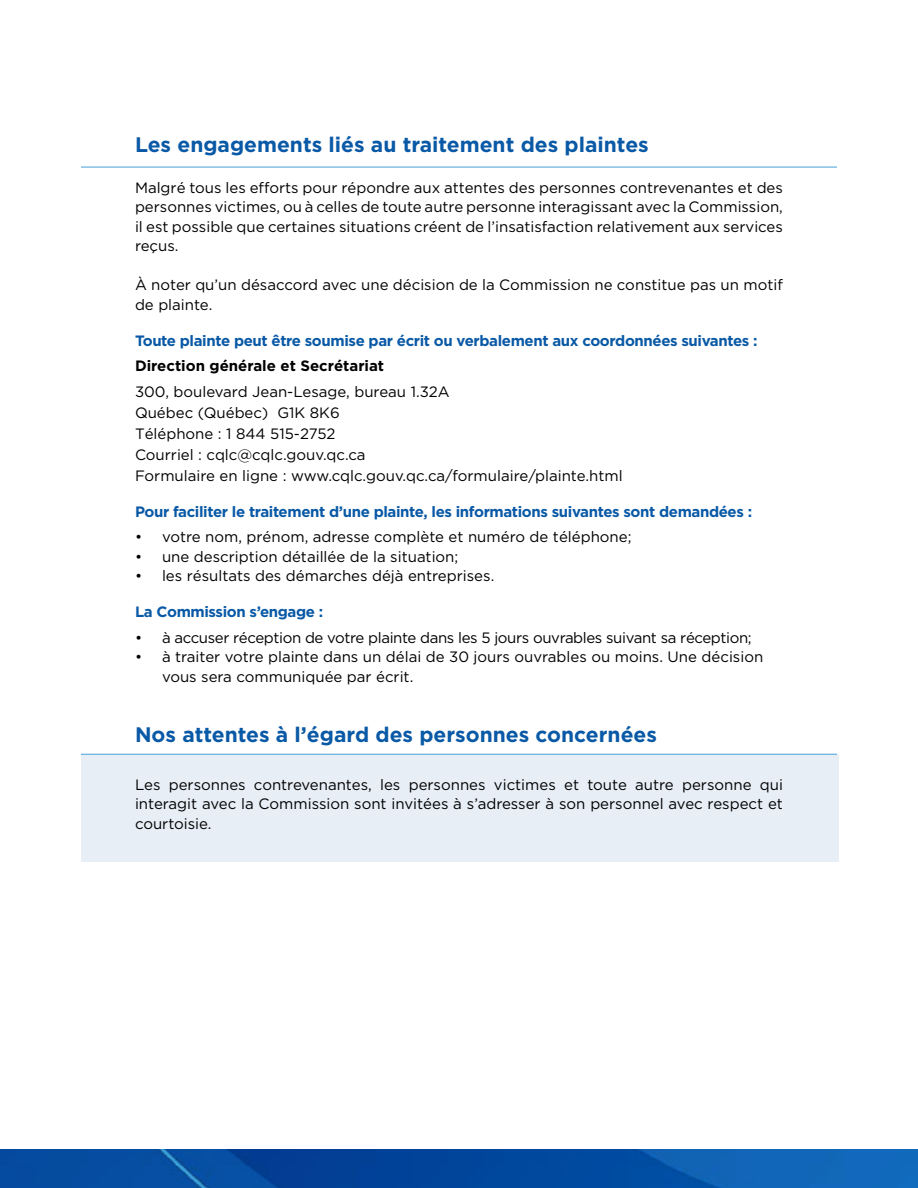
<style>
.page{position:relative;width:918px;height:1188px;background:#fff}
.page>*{position:absolute;margin:0;border:0;box-sizing:border-box;transform-origin:0 0}
.Titres{font:700 21px "Gotham";color:#0959a6}
.Paragraph_text{font:15px/19.5px "Gotham";color:#000;text-align:justify}
.Liste_1{font:15px/19.5px "Gotham";color:#000}
.Paragraph_text_bleu{font:700 15px "Gotham";letter-spacing:-.025em;color:#0959a6}
.Paragraph_adresse{font:15px "Gotham";color:#000}
.Liste_1-2{font:15px "Gotham";letter-spacing:-.025em;color:#000}
.Paragraph_bold{font:700 15px "Gotham";color:#000}
</style>
<div class="page">
<div style="left:81px;top:755px;width:757px;height:107px;background:#e7eef6"></div>
<hr style="left:81px;top:167px;width:756px;height:1px;background:#43a2da">
<hr style="left:81px;top:754px;width:756px;height:1px;background:#43a2da">
<div style="left:0;top:1149px;width:918px;height:39px;background:linear-gradient(to right,#014095,#0c61b5)"></div>
<h4 class="Titres" style="left:135px;top:133px;width:515px">Les engagements liés au traitement des plaintes</h4>
<p class="Paragraph_text" style="left:135px;top:178px;width:650px">Malgré tous les efforts pour répondre aux attentes des personnes contrevenantes et des personnes victimes, ou à celles de toute autre personne interagissant avec la Commission, il est possible que certaines situations créent de l’insatisfaction relativement aux services reçus.</p>
<p class="Paragraph_text" style="left:135px;top:275px;width:649px">À noter qu’un désaccord avec une décision de la Commission ne constitue pas un motif de plainte.</p>
<p class="Paragraph_text_bleu" style="left:135px;top:332px;width:624px">Toute plainte peut être soumise par écrit ou verbalement aux coordonnées suivantes :</p>
<p class="Paragraph_bold" style="left:135px;top:357px;width:251px">Direction générale et Secrétariat</p>
<p class="Paragraph_adresse" style="left:135px;top:383px;width:316px">300, boulevard Jean-Lesage, bureau 1.32A</p>
<p class="Paragraph_adresse" style="left:135px;top:404px;width:206px">Québec (Québec) G1K 8K6</p>
<p class="Paragraph_adresse" style="left:135px;top:425px;width:202px">Téléphone : 1 844 515-2752</p>
<p class="Paragraph_adresse" style="left:135px;top:446px;width:232px">Courriel : cqlc@cqlc.gouv.qc.ca</p>
<p class="Paragraph_adresse" style="left:135px;top:467px;width:489px">Formulaire en ligne : www.cqlc.gouv.qc.ca/formulaire/plainte.html</p>
<p class="Paragraph_text_bleu" style="left:135px;top:503px;width:619px">Pour faciliter le traitement d’une plainte, les informations suivantes sont demandées :</p>
<p class="Liste_1" style="left:135px;top:527px;width:498px">• votre nom, prénom, adresse complète et numéro de téléphone;</p>
<p class="Liste_1" style="left:135px;top:547px;width:325px">• une description détaillée de la situation;</p>
<p class="Liste_1" style="left:135px;top:566px;width:361px">• les résultats des démarches déjà entreprises.</p>
<p class="Paragraph_text_bleu" style="left:135px;top:603px;width:190px">La Commission s’engage :</p>
<p class="Liste_1-2" style="left:135px;top:629px;width:618px">• à accuser réception de votre plainte dans les 5 jours ouvrables suivant sa réception;</p>
<p class="Liste_1" style="left:162px;top:647px;width:603px;text-indent:-27px">• à traiter votre plainte dans un délai de 30 jours ouvrables ou moins. Une décision vous sera communiquée par écrit.</p>
<h4 class="Titres" style="left:135px;top:722px;width:523px">Nos attentes à l’égard des personnes concernées</h4>
<p class="Paragraph_text" style="left:135px;top:775px;width:650px">Les personnes contrevenantes, les personnes victimes et toute autre personne qui interagit avec la Commission sont invitées à s’adresser à son personnel avec respect et courtoisie.</p>
</div>
